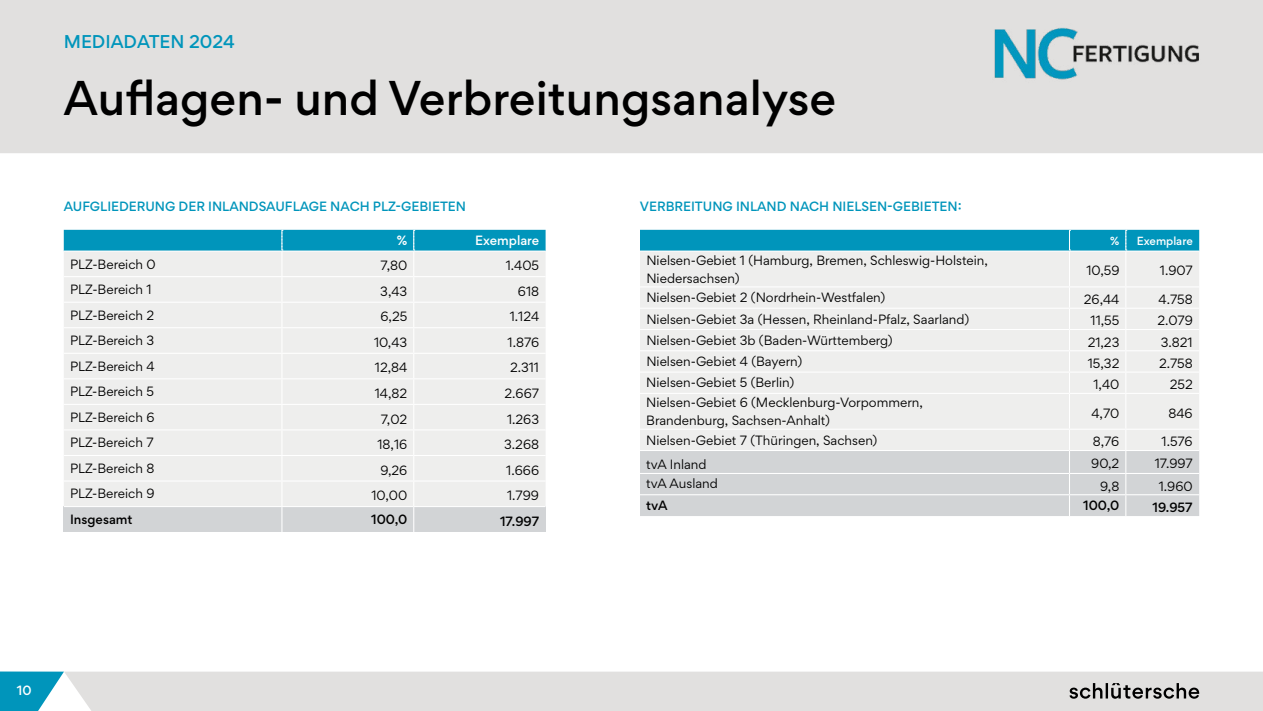
<style>
.page{position:relative;width:1263px;height:711px;background:#fff}
.page>*{position:absolute;margin:0;border:0;box-sizing:border-box;transform-origin:0 0}
.t1{font:500 43.5px "Gordita";color:#000}
.t2{font:500 16.5px "Gordita";color:#0095bb}
.t3{font:12px/18px "Gordita";color:#000}
.t4{font:500 12px "Gordita";color:#0095bb}
.t5{font:500 12px "Gordita";color:#000}
.t6{font:500 12px "Gordita";color:#fff}
.t7{font:500 10.5px "Gordita";color:#fff}
</style>
<div class="page">
<div style="left:0;top:0;width:1263px;height:153px;background:#e1e0df"></div>
<div style="left:64px;top:671px;width:1199px;height:39px;background:#e1e0df"></div>
<svg style="left:0;top:671px;width:64px;height:39px"></svg>
<svg style="left:1069px;top:682px;width:130px;height:16px;background:#9a9998"></svg>
<img style="left:991px;top:23px;width:226px;height:66px">
<svg style="left:64px;top:230px;width:482px;height:302px;background:#dce6e8"></svg>
<hr style="left:64px;top:250px;width:218px;height:1px;background:#fff">
<hr style="left:282px;top:250px;width:132px;height:1px;background:#fff">
<hr style="left:414px;top:250px;width:132px;height:1px;background:#fff">
<div style="left:640px;top:252px;width:559px;height:198px;background:#eeeeed"></div>
<div style="left:640px;top:451px;width:559px;height:65px;background:#d2d4d6"></div>
<div style="left:640px;top:230px;width:559px;height:20px;background:#0095bb"></div>
<hr style="left:1069px;top:251px;width:1px;height:35px;background:#fff">
<hr style="left:1125px;top:251px;width:1px;height:35px;background:#fff">
<hr style="left:640px;top:286px;width:429px;height:1px;background:#fff">
<hr style="left:1069px;top:286px;width:57px;height:1px;background:#fff">
<hr style="left:1126px;top:286px;width:73px;height:1px;background:#fff">
<hr style="left:640px;top:307px;width:429px;height:1px;background:#fff">
<hr style="left:1069px;top:307px;width:57px;height:1px;background:#fff">
<hr style="left:1126px;top:307px;width:73px;height:1px;background:#fff">
<hr style="left:640px;top:329px;width:429px;height:1px;background:#fff">
<hr style="left:1069px;top:329px;width:57px;height:1px;background:#fff">
<hr style="left:1126px;top:329px;width:73px;height:1px;background:#fff">
<hr style="left:640px;top:350px;width:429px;height:1px;background:#fff">
<hr style="left:1069px;top:350px;width:57px;height:1px;background:#fff">
<hr style="left:1126px;top:350px;width:73px;height:1px;background:#fff">
<hr style="left:640px;top:371px;width:429px;height:1px;background:#fff">
<hr style="left:1069px;top:371px;width:57px;height:1px;background:#fff">
<svg style="left:1069px;top:287px;width:1px;height:105px"></svg>
<hr style="left:1126px;top:371px;width:73px;height:1px;background:#fff">
<svg style="left:1125px;top:287px;width:1px;height:105px"></svg>
<hr style="left:640px;top:392px;width:429px;height:2px;background:#fff">
<hr style="left:1069px;top:392px;width:57px;height:2px;background:#fff">
<hr style="left:1069px;top:394px;width:1px;height:34px;background:#fff">
<hr style="left:1126px;top:392px;width:73px;height:2px;background:#fff">
<hr style="left:1125px;top:394px;width:1px;height:34px;background:#fff">
<hr style="left:640px;top:428px;width:429px;height:1px;background:#fff">
<hr style="left:1069px;top:428px;width:57px;height:1px;background:#fff">
<hr style="left:1126px;top:428px;width:73px;height:1px;background:#fff">
<hr style="left:640px;top:494px;width:429px;height:1px;background:#fff">
<hr style="left:1069px;top:494px;width:57px;height:1px;background:#fff">
<svg style="left:1069px;top:429px;width:1px;height:87px"></svg>
<hr style="left:1126px;top:494px;width:73px;height:1px;background:#fff">
<svg style="left:1125px;top:429px;width:1px;height:87px"></svg>
<hr style="left:640px;top:473px;width:429px;height:1px;background:#fff">
<hr style="left:1069px;top:473px;width:57px;height:1px;background:#fff">
<hr style="left:1126px;top:473px;width:73px;height:1px;background:#fff">
<h2 class="t2" style="left:64px;top:29px;width:173px">MEDIADATEN 2024</h2>
<h1 class="t1" style="left:64px;top:66px;width:774px">Auflagen- und Verbreitungsanalyse</h1>
<p class="t4" style="left:64px;top:197px;width:404px">AUFGLIEDERUNG DER INLANDSAUFLAGE NACH PLZ-GEBIETEN</p>
<p class="t6" style="left:397px;top:231px;width:12px">%</p>
<p class="t6" style="left:475px;top:231px;width:65px">Exemplare</p>
<p class="t3" style="left:70px;top:254px;width:87px">PLZ-Bereich 0</p>
<p class="t3" style="left:380px;top:256px;width:28px">7,80</p>
<p class="t3" style="left:506px;top:256px;width:35px">1.405</p>
<p class="t3" style="left:70px;top:280px;width:83px">PLZ-Bereich 1</p>
<p class="t3" style="left:380px;top:282px;width:29px">3,43</p>
<p class="t3" style="left:518px;top:282px;width:23px">618</p>
<p class="t3" style="left:70px;top:305px;width:86px">PLZ-Bereich 2</p>
<p class="t3" style="left:380px;top:307px;width:28px">6,25</p>
<p class="t3" style="left:510px;top:307px;width:31px">1.124</p>
<p class="t3" style="left:70px;top:331px;width:86px">PLZ-Bereich 3</p>
<p class="t3" style="left:374px;top:333px;width:35px">10,43</p>
<p class="t3" style="left:507px;top:333px;width:33px">1.876</p>
<p class="t3" style="left:70px;top:356px;width:86px">PLZ-Bereich 4</p>
<p class="t3" style="left:375px;top:358px;width:34px">12,84</p>
<p class="t3" style="left:510px;top:358px;width:31px">2.311</p>
<p class="t3" style="left:70px;top:382px;width:85px">PLZ-Bereich 5</p>
<p class="t3" style="left:375px;top:384px;width:34px">14,82</p>
<p class="t3" style="left:505px;top:384px;width:36px">2.667</p>
<p class="t3" style="left:70px;top:408px;width:86px">PLZ-Bereich 6</p>
<p class="t3" style="left:381px;top:409px;width:28px">7,02</p>
<p class="t3" style="left:507px;top:409px;width:34px">1.263</p>
<p class="t3" style="left:70px;top:433px;width:85px">PLZ-Bereich 7</p>
<p class="t3" style="left:377px;top:435px;width:31px">18,16</p>
<p class="t3" style="left:504px;top:435px;width:36px">3.268</p>
<p class="t3" style="left:70px;top:459px;width:86px">PLZ-Bereich 8</p>
<p class="t3" style="left:380px;top:460px;width:28px">9,26</p>
<p class="t3" style="left:506px;top:460px;width:34px">1.666</p>
<p class="t3" style="left:70px;top:484px;width:86px">PLZ-Bereich 9</p>
<p class="t3" style="left:371px;top:486px;width:37px">10,00</p>
<p class="t3" style="left:507px;top:486px;width:34px">1.799</p>
<p class="t5" style="left:70px;top:510px;width:64px">Insgesamt</p>
<p class="t5" style="left:371px;top:510px;width:38px">100,0</p>
<p class="t5" style="left:500px;top:512px;width:41px">17.997</p>
<p class="t4" style="left:640px;top:197px;width:323px">VERBREITUNG INLAND NACH NIELSEN-GEBIETEN:</p>
<p class="t7" style="left:1110px;top:232px;width:11px">%</p>
<p class="t7" style="left:1137px;top:232px;width:57px">Exemplare</p>
<p class="t3" style="left:646px;top:250px;width:343px">Nielsen-Gebiet 1 (Hamburg, Bremen, Schleswig-Holstein,<br>Niedersachsen)</p>
<p class="t3" style="left:1086px;top:261px;width:35px">10,59</p>
<p class="t3" style="left:1160px;top:261px;width:34px">1.907</p>
<p class="t3" style="left:646px;top:288px;width:240px">Nielsen-Gebiet 2 (Nordrhein-Westfalen)</p>
<p class="t3" style="left:1084px;top:290px;width:37px">26,44</p>
<p class="t3" style="left:1158px;top:290px;width:36px">4.758</p>
<p class="t3" style="left:646px;top:309px;width:324px">Nielsen-Gebiet 3a (Hessen, Rheinland-Pfalz, Saarland)</p>
<p class="t3" style="left:1090px;top:311px;width:30px">11,55</p>
<p class="t3" style="left:1157px;top:311px;width:37px">2.079</p>
<p class="t3" style="left:646px;top:331px;width:248px">Nielsen-Gebiet 3b (Baden-Württemberg)</p>
<p class="t3" style="left:1088px;top:332px;width:33px">21,23</p>
<p class="t3" style="left:1161px;top:332px;width:33px">3.821</p>
<p class="t3" style="left:646px;top:352px;width:157px">Nielsen-Gebiet 4 (Bayern)</p>
<p class="t3" style="left:1088px;top:354px;width:33px">15,32</p>
<p class="t3" style="left:1159px;top:354px;width:35px">2.758</p>
<p class="t3" style="left:646px;top:373px;width:149px">Nielsen-Gebiet 5 (Berlin)</p>
<p class="t3" style="left:1093px;top:375px;width:27px">1,40</p>
<p class="t3" style="left:1170px;top:375px;width:24px">252</p>
<p class="t3" style="left:646px;top:393px;width:278px">Nielsen-Gebiet 6 (Mecklenburg-Vorpommern,<br>Brandenburg, Sachsen-Anhalt)</p>
<p class="t3" style="left:1091px;top:403px;width:29px">4,70</p>
<p class="t3" style="left:1168px;top:403px;width:26px">846</p>
<p class="t3" style="left:646px;top:430px;width:232px">Nielsen-Gebiet 7 (Thüringen, Sachsen)</p>
<p class="t3" style="left:1093px;top:432px;width:28px">8,76</p>
<p class="t3" style="left:1161px;top:432px;width:33px">1.576</p>
<p class="t3" style="left:646px;top:455px;width:62px">tvA Inland</p>
<p class="t3" style="left:1091px;top:454px;width:30px">90,2</p>
<p class="t3" style="left:1155px;top:454px;width:40px">17.997</p>
<p class="t3" style="left:646px;top:474px;width:73px">tvA Ausland</p>
<p class="t3" style="left:1100px;top:476px;width:21px">9,8</p>
<p class="t3" style="left:1159px;top:476px;width:35px">1.960</p>
<p class="t5" style="left:646px;top:496px;width:23px">tvA</p>
<p class="t5" style="left:1083px;top:496px;width:38px">100,0</p>
<p class="t5" style="left:1152px;top:498px;width:42px">19.957</p>
<p class="t6" style="left:17px;top:681px;width:16px">10</p>
</div>
